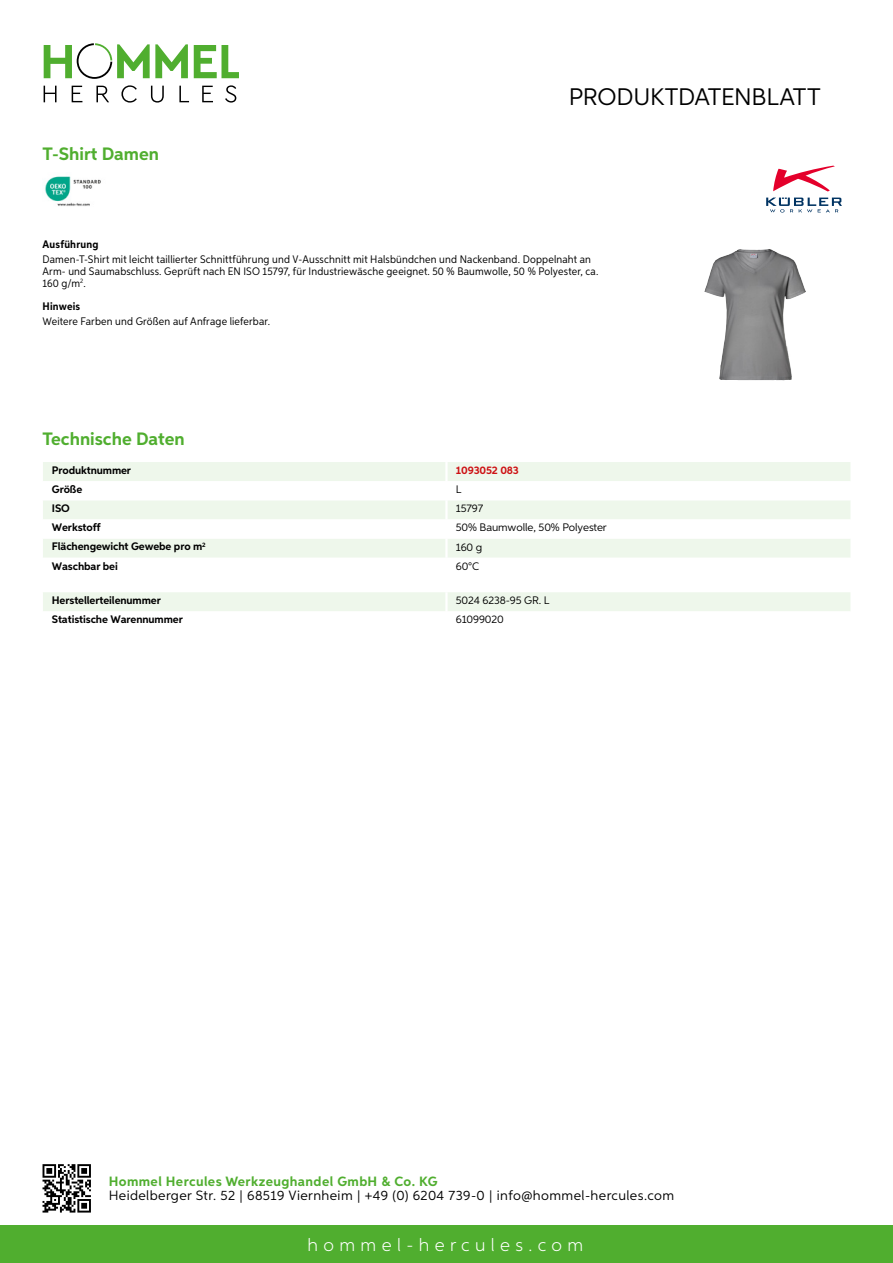
<style>
.page{position:relative;width:893px;height:1263px;background:#fff}
.page>*{position:absolute;margin:0;border:0;box-sizing:border-box;transform-origin:0 0}
.t1{font:24px "Aspira";letter-spacing:-.01em;color:#000}
.t2{font:700 18px "Aspira";color:#50ae2f}
.t3{font:300 18px "Aspira";letter-spacing:.3em;color:#fff}
.t4{font:13.5px "Aspira";letter-spacing:.03em;color:#000}
.t5{font:700 13.5px "Aspira";letter-spacing:.03em;color:#50ae2f}
.t6{font:10.95px/12px "Aspira Nar";letter-spacing:.015em;color:#000}
.t7{font:700 10.95px "Aspira";letter-spacing:-.01em;color:#000}
.t8{font:10.95px "Aspira";letter-spacing:-.01em;color:#000}
.t9{font:700 10.95px "Aspira Nar";letter-spacing:.02em;color:#000}
.t10{font:700 10.95px "Aspira";letter-spacing:-.01em;color:#cd1013}
</style>
<div class="page">
<div style="left:0;top:1226px;width:893px;height:37px;background:#50ae2f"></div>
<svg style="left:43px;top:1164px;width:48px;height:48px"></svg>
<svg style="left:194px;top:45px;width:45px;height:33px"></svg>
<svg style="left:44px;top:43px;width:144px;height:36px"></svg>
<svg style="left:44px;top:86px;width:13px;height:16px"></svg>
<svg style="left:72px;top:86px;width:10px;height:16px"></svg>
<svg style="left:96px;top:86px;width:13px;height:16px"></svg>
<svg style="left:121px;top:85px;width:16px;height:18px"></svg>
<svg style="left:151px;top:86px;width:13px;height:17px"></svg>
<svg style="left:179px;top:86px;width:10px;height:16px"></svg>
<svg style="left:202px;top:86px;width:11px;height:16px"></svg>
<svg style="left:225px;top:85px;width:11px;height:18px"></svg>
<div style="left:43px;top:462px;width:807px;height:19px;background:#eef7eb"></div>
<svg style="left:43px;top:501px;width:807px;height:57px;fill:#eef7eb"></svg>
<hr style="left:445px;top:462px;width:3px;height:19px;background:#fff">
<hr style="left:445px;top:500px;width:3px;height:19px;background:#fff">
<hr style="left:445px;top:519px;width:3px;height:20px;background:#fff">
<hr style="left:445px;top:539px;width:3px;height:19px;background:#fff">
<div style="left:43px;top:592px;width:807px;height:19px;background:#eef7eb"></div>
<img style="left:45px;top:176px;width:56px;height:30px">
<img style="left:704px;top:249px;width:88px;height:131px">
<svg style="left:773px;top:166px;width:62px;height:26px"></svg>
<svg style="left:766px;top:198px;width:76px;height:15px"></svg>
<h2 class="t2" style="left:43px;top:142px;width:118px">T-Shirt Damen</h2>
<h1 class="t1" style="left:569px;top:82px;width:253px">Produktdatenblatt</h1>
<p class="t9" style="left:43px;top:237px;width:58px">Ausführung</p>
<p class="t6" style="left:43px;top:253px;width:557px">Damen-T-Shirt mit leicht taillierter Schnittführung und V-Ausschnitt mit Halsbündchen und Nackenband. Doppelnaht an<br>Arm- und Saumabschluss. Geprüft nach EN ISO 15797, für Industriewäsche geeignet. 50 % Baumwolle, 50 % Polyester, ca.<br>160 g/m<sup>2</sup>.</p>
<p class="t9" style="left:43px;top:299px;width:39px">Hinweis</p>
<p class="t6" style="left:43px;top:315px;width:229px">Weitere Farben und Größen auf Anfrage lieferbar.</p>
<h2 class="t2" style="left:43px;top:428px;width:144px">Technische Daten</h2>
<p class="t7" style="left:52px;top:463px;width:81px">Produktnummer</p>
<p class="t10" style="left:456px;top:463px;width:65px">1093052 083</p>
<p class="t7" style="left:52px;top:483px;width:32px">Größe</p>
<p class="t8" style="left:456px;top:483px;width:6px">L</p>
<p class="t7" style="left:52px;top:502px;width:19px">ISO</p>
<p class="t8" style="left:456px;top:502px;width:29px">15797</p>
<p class="t7" style="left:52px;top:521px;width:50px">Werkstoff</p>
<p class="t8" style="left:456px;top:521px;width:152px">50% Baumwolle, 50% Polyester</p>
<p class="t7" style="left:52px;top:540px;width:155px">Flächengewicht Gewebe pro m<sup>2</sup></p>
<p class="t8" style="left:456px;top:540px;width:28px">160 g</p>
<p class="t7" style="left:52px;top:559px;width:68px">Waschbar bei</p>
<p class="t8" style="left:456px;top:559px;width:25px">60°C</p>
<p class="t7" style="left:52px;top:594px;width:111px">Herstellerteilenummer</p>
<p class="t8" style="left:456px;top:594px;width:94px">5024 6238-95 GR. L</p>
<p class="t7" style="left:52px;top:613px;width:132px">Statistische Warennummer</p>
<p class="t8" style="left:456px;top:613px;width:49px">61099020</p>
<p class="t5" style="left:109px;top:1172px;width:330px">Hommel Hercules Werkzeughandel GmbH &amp; Co. KG</p>
<p class="t4" style="left:109px;top:1187px;width:567px">Heidelberger Str. 52 | 68519 Viernheim | +49 (0) 6204 739-0 | info@hommel-hercules.com</p>
<h2 class="t3" style="left:307px;top:1234px;width:277px">hommel-hercules.com</h2>
</div>
